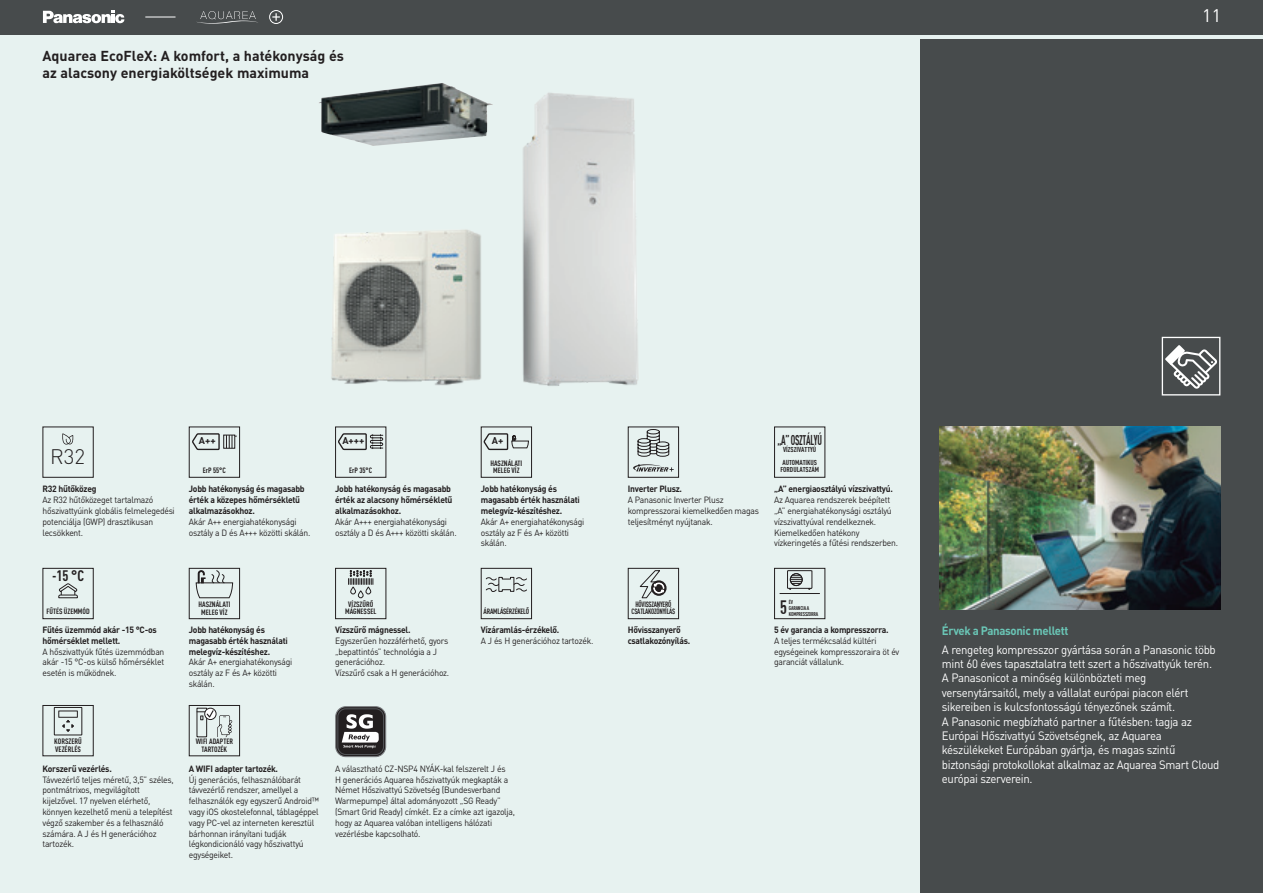
<style>
.page{position:relative;width:1263px;height:893px;background:#e7f2f0}
.page>*{position:absolute;margin:0;border:0;box-sizing:border-box;transform-origin:0 0}
.t1{font:300 20.7px "DIN Pro";color:#231f20}
.t2{font:700 19.05px "DIN Cond";color:#231f20;scale:.9 1}
.t3{font:18px "DIN Pro";color:#fff}
.t4{font:700 condensed 15px "DIN Pro";color:#231f20}
.t5{font:700 14.25px/17.1px "DIN Pro";color:#231f20}
.t6{font:700 14.1px "DIN Cond";letter-spacing:-.03em;color:#231f20;scale:.7 1}
.t7{font:12px/14.4px "DIN Pro";letter-spacing:-.03em;color:#fff;scale:.95 1}
.t8{font:700 12px "DIN Pro";letter-spacing:-.03em;color:#6ac6b6;scale:.95 1}
.t9{font:700 9.9px "DIN Pro";color:#231f20}
.t10{font:9px/10.8px "DIN Pro";letter-spacing:-.03em;color:#231f20;scale:.95 1}
.t11{font:700 9px/10.8px "DIN Pro";letter-spacing:-.03em;color:#231f20;scale:.95 1}
.t12{font:700 condensed 7.8px/7.5px "DIN Pro";color:#231f20}
.t13{font:700 7.65px/7.4px "DIN Cond";color:#231f20;text-align:center}
.t14{font:700 condensed 7.65px/7.4px "DIN Pro";color:#231f20;text-align:center}
.t15{font:700 7.65px/7.4px "DIN Cond";letter-spacing:-.03em;color:#231f20;text-align:center;scale:.9 1}
.t16{font:700 7.65px "DIN Cond";letter-spacing:-.03em;color:#231f20;scale:.95 1}
.t17{font:700 7.2px/6.9px "DIN Cond";color:#231f20}
.t18{font:700 5.55px/5.8px "DIN Cond";letter-spacing:-.03em;color:#231f20;scale:.95 1}
</style>
<div class="page">
<div style="left:921px;top:40px;width:342px;height:853px;background:#474b4c"></div>
<svg style="left:62px;top:433px;width:12px;height:12px"></svg>
<div style="left:43px;top:427px;width:51px;height:51px;border:1px solid #231f20"></div>
<svg style="left:483px;top:433px;width:46px;height:18px"></svg>
<div style="left:481px;top:427px;width:51px;height:51px;border:1px solid #231f20"></div>
<svg style="left:58px;top:583px;width:20px;height:16px"></svg>
<div style="left:43px;top:568px;width:51px;height:51px;border:1px solid #231f20"></div>
<svg style="left:485px;top:576px;width:42px;height:16px"></svg>
<div style="left:481px;top:568px;width:51px;height:51px;border:1px solid #231f20"></div>
<div style="left:54px;top:707px;width:28px;height:28px;border:1px solid #231f20"></div>
<div style="left:58px;top:710px;width:20px;height:8px;border:1px solid #231f20"></div>
<svg style="left:62px;top:720px;width:12px;height:12px"></svg>
<div style="left:43px;top:705px;width:51px;height:51px;border:1px solid #231f20"></div>
<svg style="left:192px;top:433px;width:28px;height:18px"></svg>
<svg style="left:226px;top:435px;width:10px;height:13px"></svg>
<div style="left:223px;top:435px;width:12px;height:14px;border:1px solid #231f20"></div>
<div style="left:189px;top:427px;width:51px;height:51px;border:1px solid #231f20"></div>
<svg style="left:633px;top:464px;width:41px;height:8px"></svg>
<svg style="left:637px;top:429px;width:33px;height:28px"></svg>
<div style="left:628px;top:427px;width:51px;height:51px;border:1px solid #231f20"></div>
<svg style="left:195px;top:570px;width:39px;height:29px"></svg>
<div style="left:189px;top:568px;width:51px;height:51px;border:1px solid #231f20"></div>
<svg style="left:651px;top:580px;width:15px;height:16px"></svg>
<svg style="left:639px;top:570px;width:25px;height:29px"></svg>
<div style="left:628px;top:568px;width:51px;height:51px;border:1px solid #231f20"></div>
<svg style="left:338px;top:433px;width:46px;height:18px"></svg>
<div style="left:335px;top:427px;width:51px;height:51px;border:1px solid #231f20"></div>
<div style="left:774px;top:427px;width:51px;height:51px;border:1px solid #231f20"></div>
<svg style="left:348px;top:570px;width:25px;height:29px"></svg>
<div style="left:335px;top:568px;width:51px;height:51px;border:1px solid #231f20"></div>
<svg style="left:196px;top:707px;width:36px;height:31px"></svg>
<div style="left:189px;top:705px;width:51px;height:51px;border:1px solid #231f20"></div>
<hr style="left:779px;top:593px;width:41px;height:1px;background:#231f20">
<svg style="left:787px;top:570px;width:26px;height:20px"></svg>
<div style="left:790px;top:574px;width:12px;height:12px;border:1px solid #231f20;border-radius:50%"></div>
<div style="left:790px;top:573px;width:13px;height:13px;border:1px solid #231f20;border-radius:50%"></div>
<div style="left:774px;top:568px;width:51px;height:51px;border:1px solid #231f20"></div>
<img style="left:940px;top:427px;width:280px;height:182px">
<svg style="left:1165px;top:345px;width:52px;height:44px"></svg>
<img style="left:319px;top:83px;width:174px;height:50px">
<img style="left:522px;top:93px;width:116px;height:293px">
<img style="left:325px;top:89px;width:162px;height:297px">
<svg style="left:335px;top:706px;width:51px;height:51px;background:#656465"></svg>
<div style="left:1162px;top:337px;width:58px;height:58px;border:1px solid #fff"></div>
<div style="left:0;top:0;width:1263px;height:34px;background:#474b4c"></div>
<hr style="left:145px;top:17px;width:31px;height:1px;background:#fff">
<svg style="left:197px;top:11px;width:61px;height:13px"></svg>
<div style="left:269px;top:10px;width:14px;height:14px;border:1px solid #fff;border-radius:50%"></div>
<svg style="left:272px;top:13px;width:8px;height:8px"></svg>
<svg style="left:43px;top:11px;width:81px;height:12px"></svg>
<h3 class="t5" style="left:43px;top:46px;width:303px">Aquarea EcoFleX: A komfort, a hatékonyság és az alacsony energiaköltségek maximuma</h3>
<h3 class="t3" style="left:1202px;top:2px;width:20px">11</h3>
<h1 class="t1" style="left:50px;top:440px;width:37px">R32</h1>
<p class="t9" style="left:199px;top:432px;width:18px">A++</p>
<p class="t14" style="left:203px;top:466px;width:24px">ErP 55°C</p>
<p class="t9" style="left:342px;top:432px;width:24px">A+++</p>
<p class="t14" style="left:349px;top:466px;width:24px">ErP 35°C</p>
<p class="t9" style="left:492px;top:432px;width:13px">A+</p>
<p class="t13" style="left:490px;top:459px;width:34px">HASZNÁLATI<br>MELEG VÍZ</p>
<h3 class="t6" style="left:777px;top:432px;width:65px">„A” OSZTÁLYÚ</h3>
<p class="t17" style="left:783px;top:446px;width:35px">VÍZSZIVATTYÚ</p>
<p class="t17" style="left:780px;top:458px;width:40px">AUTOMATIKUS<br>FORDULATSZÁM</p>
<p class="t11" style="left:43px;top:483px;width:58px">R32 hűtőközeg</p>
<p class="t10" style="left:43px;top:494px;width:141px">Az R32 hűtőközeget tartalmazó hőszivattyúink globális felmelegedési potenciálja (GWP) drasztikusan lecsökkent.</p>
<p class="t11" style="left:189px;top:483px;width:123px">Jobb hatékonyság és magasabb érték a közepes hőmérsékletű alkalmazásokhoz.</p>
<p class="t10" style="left:189px;top:515px;width:129px">Akár A++ energiahatékonysági osztály a D és A+++ közötti skálán.</p>
<p class="t11" style="left:335px;top:483px;width:125px">Jobb hatékonyság és magasabb érték az alacsony hőmérsékletű alkalmazásokhoz.</p>
<p class="t10" style="left:335px;top:515px;width:129px">Akár A+++ energiahatékonysági osztály a D és A+++ közötti skálán.</p>
<p class="t11" style="left:481px;top:483px;width:106px">Jobb hatékonyság és magasabb érték használati melegvíz-készítéshez.</p>
<p class="t10" style="left:481px;top:515px;width:110px">Akár A+ energiahatékonysági osztály az F és A+ közötti skálán.</p>
<p class="t11" style="left:628px;top:483px;width:59px">Inverter Plusz.</p>
<p class="t10" style="left:628px;top:494px;width:140px">A Panasonic Inverter Plusz kompresszorai kiemelkedően magas teljesítményt nyújtanak.</p>
<p class="t11" style="left:774px;top:483px;width:127px">„A” energiaosztályú vízszivattyú.</p>
<p class="t10" style="left:774px;top:494px;width:132px">Az Aquarea rendszerek beépített „A” energiahatékonysági osztályú vízszivattyúval rendelkeznek.<br>Kiemelkedően hatékony vízkeringetés a fűtési rendszerben.</p>
<h3 class="t4" style="left:52px;top:565px;width:34px">-15 °C</h3>
<p class="t13" style="left:46px;top:608px;width:45px">FŰTÉS ÜZEMMÓD</p>
<p class="t16" style="left:484px;top:607px;width:49px">ÁRAMLÁSÉRZÉKELŐ</p>
<p class="t13" style="left:198px;top:600px;width:34px">HASZNÁLATI<br>MELEG VÍZ</p>
<p class="t15" style="left:632px;top:600px;width:50px">HŐVISSZANYERŐ<br>CSATLAKOZÓNYÍLÁS</p>
<p class="t13" style="left:345px;top:600px;width:33px">VÍZSZŰRŐ<br>MÁGNESSEL</p>
<p class="t18" style="left:789px;top:599px;width:23px">ÉV<br>GARANCIA A</p>
<h2 class="t2" style="left:780px;top:595px;width:9px">5</h2>
<p class="t18" style="left:789px;top:611px;width:33px">KOMPRESSZORRA</p>
<p class="t11" style="left:43px;top:623px;width:122px">Fűtés üzemmód akár -15 °C-os hőmérséklet mellett.</p>
<p class="t10" style="left:43px;top:645px;width:130px;text-align:justify">A hőszivattyúk fűtés üzemmódban akár -15 °C-os külső hőmérséklet esetén is működnek.</p>
<p class="t11" style="left:189px;top:623px;width:106px">Jobb hatékonyság és magasabb érték használati melegvíz-készítéshez.</p>
<p class="t10" style="left:189px;top:656px;width:110px">Akár A+ energiahatékonysági osztály az F és A+ közötti skálán.</p>
<p class="t11" style="left:335px;top:623px;width:81px">Vízszűrő mágnessel.</p>
<p class="t10" style="left:335px;top:634px;width:122px">Egyszerűen hozzáférhető, gyors „bepattintós” technológia a J generációhoz.<br>Vízszűrő csak a H generációhoz.</p>
<p class="t11" style="left:481px;top:623px;width:84px">Vízáramlás-érzékelő.</p>
<p class="t10" style="left:481px;top:634px;width:120px">A J és H generációhoz tartozék.</p>
<p class="t11" style="left:628px;top:623px;width:67px">Hővisszanyerő csatlakozónyílás.</p>
<p class="t11" style="left:774px;top:623px;width:122px">5 év garancia a kompresszorra.</p>
<p class="t10" style="left:774px;top:634px;width:133px">A teljes termékcsalád kültéri egységeinek kompresszoraira öt év garanciát vállalunk.</p>
<p class="t12" style="left:54px;top:737px;width:29px">KORSZERŰ<br>VEZÉRLÉS</p>
<p class="t11" style="left:43px;top:762px;width:74px">Korszerű vezérlés.</p>
<p class="t10" style="left:43px;top:773px;width:140px">Távvezérlő teljes méretű, 3,5” széles, pontmátrixos, megvilágított kijelzővel. 17 nyelven elérhető, könnyen kezelhető menü a telepítést végző szakember és a felhasználó számára. A J és H generációhoz tartozék.</p>
<p class="t14" style="left:196px;top:737px;width:39px">WIFI ADAPTER<br>TARTOZÉK</p>
<p class="t11" style="left:189px;top:762px;width:95px">A WIFI adapter tartozék.</p>
<p class="t10" style="left:189px;top:773px;width:138px">Új generációs, felhasználóbarát távvezérlő rendszer, amellyel a felhasználók egy egyszerű Android™ vagy iOS okostelefonnal, táblagéppel vagy PC-vel az interneten keresztül bárhonnan irányítani tudják légkondicionáló vagy hőszivattyú egységeiket.</p>
<p class="t10" style="left:335px;top:762px;width:191px">A választható CZ-NSP4 NYÁK-kal felszerelt J és<br>H generációs Aquarea hőszivattyúk megkapták a Német Hőszivattyú Szövetség (Bundesverband Warmepumpe) által adományozott „SG Ready” (Smart Grid Ready) címkét. Ez a címke azt igazolja, hogy az Aquarea valóban intelligens hálózati vezérlésbe kapcsolható.</p>
<h3 class="t8" style="left:942px;top:621px;width:135px">Érvek a Panasonic mellett</h3>
<p class="t7" style="left:942px;top:641px;width:294px">A rengeteg kompresszor gyártása során a Panasonic több mint 60 éves tapasztalatra tett szert a hőszivattyúk terén.<br>A Panasonicot a minőség különbözteti meg versenytársaitól, mely a vállalat európai piacon elért sikereiben is kulcsfontosságú tényezőnek számít.<br>A Panasonic megbízható partner a fűtésben: tagja az Európai Hőszivattyú Szövetségnek, az Aquarea készülékeket Európában gyártja, és magas szintű biztonsági protokollokat alkalmaz az Aquarea Smart Cloud európai szerverein.</p>
</div>
